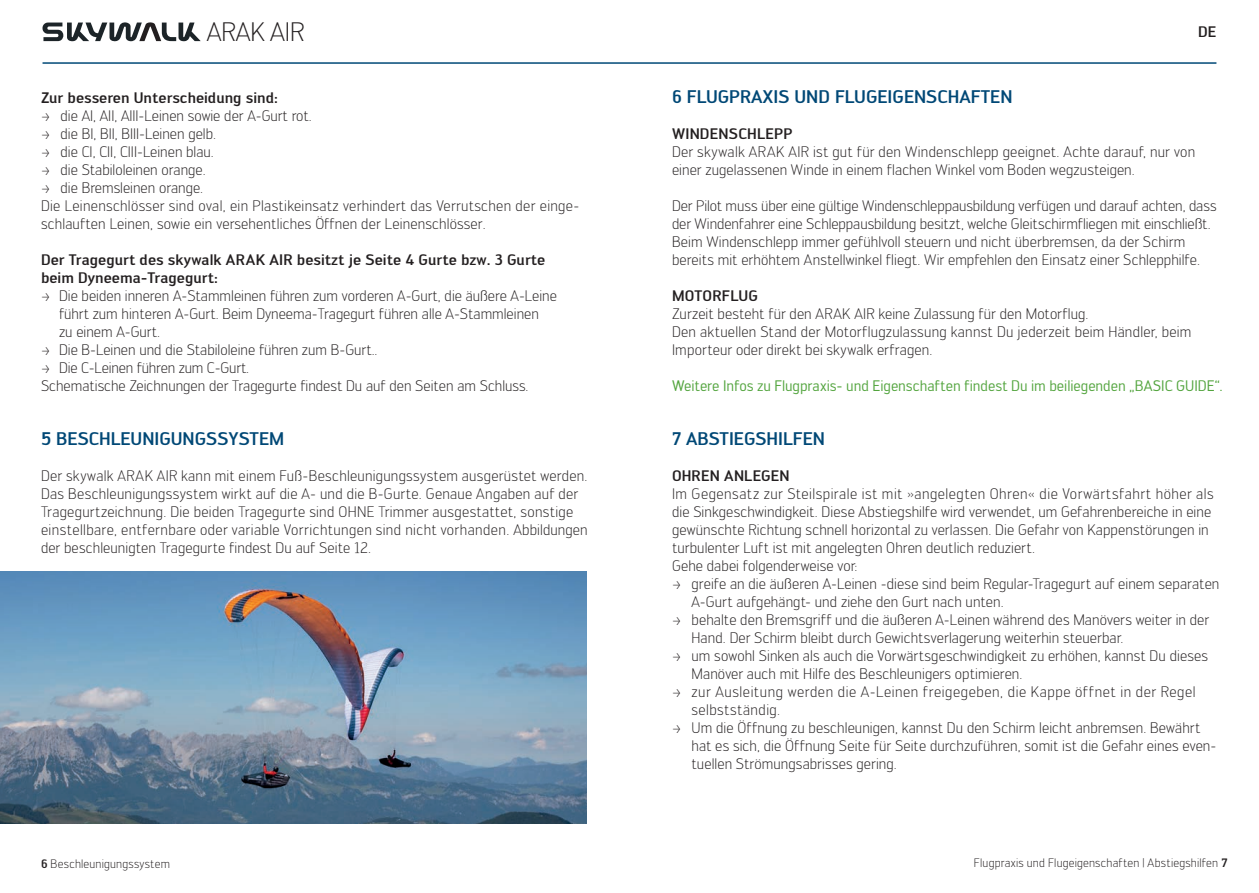
<style>
.page{position:relative;width:1259px;height:893px;background:#fff}
.page>*{position:absolute;margin:0;border:0;box-sizing:border-box;transform-origin:0 0}
.t1{font:300 26.25px "Engel";color:#231f20}
.t2{font:500 18px "Engel";color:#004876}
.t3{font:300 15px/18px "Engel";letter-spacing:.005em;color:#231f20}
.t4{font:500 15px/18px "Engel";color:#231f20}
.t5{font:300 15px "Engel";letter-spacing:.03em;color:#231f20}
.t6{font:15px "Engel";letter-spacing:-.005em;color:#52a43d}
.t7{font:300 15px "Engel";letter-spacing:.035em;color:#231f20}
.t8{font:300 12px "Engel";letter-spacing:.015em;color:#231f20}
.s1{font-weight:500}
</style>
<div class="page">
<svg style="left:43px;top:22px;width:158px;height:19px"></svg>
<hr style="left:43px;top:62px;width:586px;height:2px;background:#004977">
<hr style="left:629px;top:62px;width:587px;height:2px;background:#004977">
<img style="left:0;top:571px;width:587px;height:252px">
<h1 class="t1" style="left:207px;top:17px;width:99px">ARAK AIR</h1>
<p class="t4" style="left:41px;top:89px;width:238px">Zur besseren Unterscheidung sind:</p>
<p class="t3" style="left:41px;top:107px;width:540px">&gt; die AI, AII, AIII-Leinen sowie der A-Gurt rot.<br>&gt; die BI, BII, BIII-Leinen gelb.<br>&gt; die CI, CII, CIII-Leinen blau.<br>&gt; die Stabiloleinen orange.<br>&gt; die Bremsleinen orange.<br>Die Leinenschlösser sind oval, ein Plastikeinsatz verhindert das Verrutschen der einge&shy;schlauften Leinen, sowie ein versehentliches Öffnen der Leinenschlösser.</p>
<p class="t4" style="left:41px;top:251px;width:506px">Der Tragegurt des skywalk ARAK AIR besitzt je Seite 4 Gurte bzw. 3 Gurte beim Dyneema-Tragegurt:</p>
<p class="t3" style="left:41px;top:287px;width:517px">&gt; Die beiden inneren A-Stammleinen führen zum vorderen A-Gurt, die äußere A-Leine</p>
<p class="t3" style="left:59px;top:305px;width:481px">führt zum hinteren A-Gurt. Beim Dyneema-Tragegurt führen alle A-Stammleinen</p>
<p class="t3" style="left:59px;top:323px;width:102px">zu einem A-Gurt.</p>
<p class="t3" style="left:41px;top:341px;width:338px">&gt; Die B-Leinen und die Stabiloleine führen zum B-Gurt..</p>
<p class="t3" style="left:41px;top:359px;width:210px">&gt; Die C-Leinen führen zum C-Gurt.</p>
<p class="t3" style="left:41px;top:377px;width:489px">Schematische Zeichnungen der Tragegurte findest Du auf den Seiten am Schluss.</p>
<p class="t2" style="left:41px;top:428px;width:245px">5 BESCHLEUNIGUNGSSYSTEM</p>
<p class="t3" style="left:41px;top:467px;width:548px">Der skywalk ARAK AIR kann mit einem Fuß-Beschleunigungssystem ausgerüstet werden.<br>Das Beschleunigungssystem wirkt auf die A- und die B-Gurte. Genaue Angaben auf der Tragegurtzeichnung. Die beiden Tragegurte sind OHNE Trimmer ausgestattet, sonstige einstellbare, entfernbare oder variable Vorrichtungen sind nicht vorhanden. Abbildungen der beschleunigten Tragegurte findest Du auf Seite 12.</p>
<p class="t4" style="left:1198px;top:23px;width:20px">DE</p>
<p class="t2" style="left:672px;top:86px;width:342px">6 FLUGPRAXIS UND FLUGEIGENSCHAFTEN</p>
<p class="t4" style="left:672px;top:125px;width:122px">WINDENSCHLEPP</p>
<p class="t3" style="left:672px;top:143px;width:525px">Der skywalk ARAK AIR ist gut für den Windenschlepp geeignet. Achte darauf, nur von einer zugelassenen Winde in einem flachen Winkel vom Boden wegzusteigen.</p>
<p class="t3" style="left:672px;top:197px;width:546px">Der Pilot muss über eine gültige Windenschleppausbildung verfügen und darauf achten, dass der Windenfahrer eine Schleppausbildung besitzt, welche Gleitschirmfliegen mit einschließt.<br>Beim Windenschlepp immer gefühlvoll steuern und nicht überbremsen, da der Schirm bereits mit erhöhtem Anstellwinkel fliegt. Wir empfehlen den Einsatz einer Schlepphilfe.</p>
<p class="t4" style="left:672px;top:287px;width:88px">MOTORFLUG</p>
<p class="t3" style="left:672px;top:305px;width:521px">Zurzeit besteht für den ARAK AIR keine Zulassung für den Motorflug.<br>Den aktuellen Stand der Motorflugzulassung kannst Du jederzeit beim Händler, beim<br>Importeur oder direkt bei skywalk erfragen.</p>
<p class="t6" style="left:672px;top:377px;width:552px">Weitere Infos zu Flugpraxis- und Eigenschaften findest Du im beiliegenden „BASIC GUIDE“.</p>
<p class="t2" style="left:672px;top:428px;width:154px">7 ABSTIEGSHILFEN</p>
<p class="t4" style="left:672px;top:467px;width:119px">OHREN ANLEGEN</p>
<p class="t5" style="left:672px;top:485px;width:543px">Im Gegensatz zur Steilspirale ist mit »angelegten Ohren« die Vorwärtsfahrt höher als</p>
<p class="t3" style="left:672px;top:503px;width:541px">die Sinkgeschwindigkeit. Diese Abstiegshilfe wird verwendet, um Gefahrenbereiche in eine</p>
<p class="t3" style="left:672px;top:521px;width:538px">gewünschte Richtung schnell horizontal zu verlassen. Die Gefahr von Kappenstörungen in</p>
<p class="t3" style="left:672px;top:539px;width:364px">turbulenter Luft ist mit angelegten Ohren deutlich reduziert.</p>
<p class="t3" style="left:672px;top:557px;width:187px">Gehe dabei folgenderweise vor:</p>
<p class="t3" style="left:672px;top:575px;width:549px">&gt; greife an die äußeren A-Leinen -diese sind beim Regular-Tragegurt auf einem separaten</p>
<p class="t3" style="left:691px;top:593px;width:314px">A-Gurt aufgehängt- und ziehe den Gurt nach unten.</p>
<p class="t3" style="left:672px;top:611px;width:539px">&gt; behalte den Bremsgriff und die äußeren A-Leinen während des Manövers weiter in der</p>
<p class="t3" style="left:691px;top:629px;width:433px">Hand. Der Schirm bleibt durch Gewichtsverlagerung weiterhin steuerbar.</p>
<p class="t3" style="left:672px;top:647px;width:538px">&gt; um sowohl Sinken als auch die Vorwärtsgeschwindigkeit zu erhöhen, kannst Du dieses</p>
<p class="t3" style="left:691px;top:665px;width:332px">Manöver auch mit Hilfe des Beschleunigers optimieren.</p>
<p class="t7" style="left:672px;top:683px;width:525px">&gt; zur Ausleitung werden die A-Leinen freigegeben, die Kappe öffnet in der Regel</p>
<p class="t5" style="left:691px;top:701px;width:90px">selbstständig.</p>
<p class="t3" style="left:672px;top:719px;width:530px">&gt; Um die Öffnung zu beschleunigen, kannst Du den Schirm leicht anbremsen. Bewährt</p>
<p class="t3" style="left:691px;top:737px;width:526px">hat es sich, die Öffnung Seite für Seite durchzuführen, somit ist die Gefahr eines even-</p>
<p class="t3" style="left:691px;top:755px;width:207px">tuellen Strömungsabrisses gering.</p>
<p class="t8" style="left:41px;top:856px;width:130px"><span class="s1">6</span> Beschleunigungssystem</p>
<p class="t8" style="left:974px;top:856px;width:255px">Flugpraxis und Flugeigenschaften | Abstiegshilfen <span class="s1">7</span></p>
</div>
